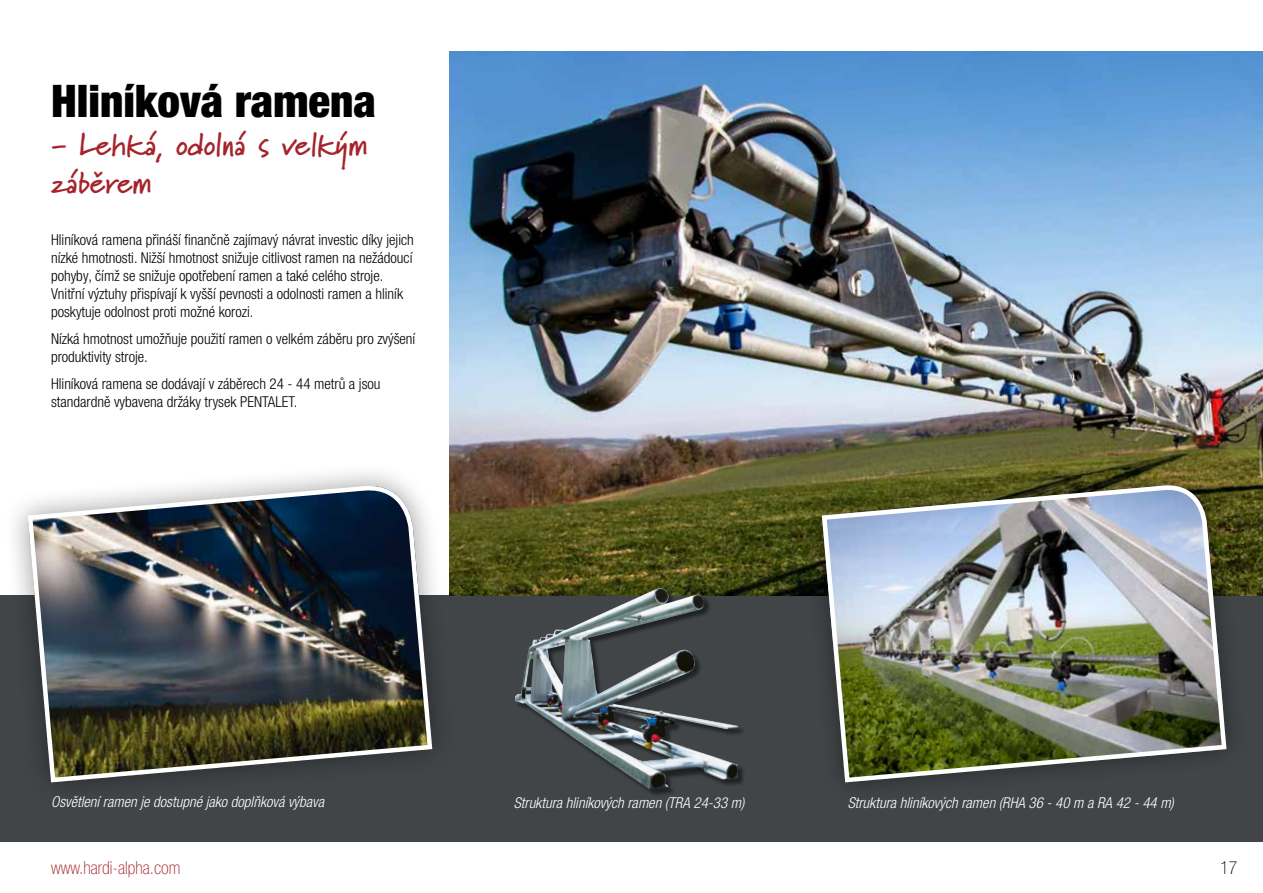
<style>
.page{position:relative;width:1263px;height:893px;background:#fff}
.page>*{position:absolute;margin:0;border:0;box-sizing:border-box;transform-origin:0 0}
.t1{font:900 condensed 45px "Helvetica Neue LT Pro";color:#000}
.t2{font:700 31.5px/37.8px "Marydale";color:#a5242c}
.t3{font:100 condensed 18px "Helvetica Neue LT Pro";color:#a5242c}
.t4{font:100 condensed 18px "Helvetica Neue LT Pro";color:#000}
.t5{font:300 condensed 15px/18px "Helvetica Neue LT Pro";color:#000}
.t6{font:italic 300 condensed 15px "Helvetica Neue LT Pro";color:#fff}
</style>
<div class="page">
<div style="left:0;top:595px;width:1263px;height:247px;background:#414548"></div>
<img style="left:449px;top:51px;width:814px;height:544px">
<div style="left:516px;top:589px;width:230px;height:208px;background:#000;opacity:.5"></div>
<img style="left:515px;top:588px;width:223px;height:202px">
<div style="left:4px;top:461px;width:453px;height:345px;background:#000;opacity:.4"></div>
<img style="left:25px;top:485px;width:410px;height:300px">
<div style="left:801px;top:464px;width:447px;height:340px;background:#000;opacity:.4"></div>
<img style="left:819px;top:485px;width:410px;height:300px">
<h1 class="t1" style="left:51px;top:74px;width:326px">Hliníková ramena</h1>
<h2 class="t2" style="left:51px;top:125px;width:318px">- Lehká, odolná s velkým záběrem</h2>
<p class="t5" style="left:51px;top:230px;width:364px">Hliníková ramena přináší finančně zajímavý návrat investic díky jejich nízké hmotnosti. Nižší hmotnost snižuje citlivost ramen na nežádoucí pohyby, čímž se snižuje opotřebení ramen a také celého stroje.<br>Vnitřní výztuhy přispívají k vyšší pevnosti a odolnosti ramen a hliník poskytuje odolnost proti možné korozi.</p>
<p class="t5" style="left:51px;top:329px;width:366px">Nízká hmotnost umožňuje použití ramen o velkém záběru pro zvýšení produktivity stroje.</p>
<p class="t5" style="left:51px;top:374px;width:331px">Hliníková ramena se dodávají v záběrech 24 - 44 metrů a jsou standardně vybavena držáky trysek PENTALET.</p>
<p class="t6" style="left:51px;top:793px;width:275px">Osvětlení ramen je dostupné jako doplňková výbava</p>
<p class="t6" style="left:514px;top:794px;width:232px">Struktura hliníkových ramen (TRA 24-33 m)</p>
<p class="t6" style="left:848px;top:794px;width:328px">Struktura hliníkových ramen (RHA 36 - 40 m a RA 42 - 44 m)</p>
<p class="t3" style="left:51px;top:857px;width:131px">www.hardi-alpha.com</p>
<p class="t4" style="left:1220px;top:857px;width:19px">17</p>
</div>
